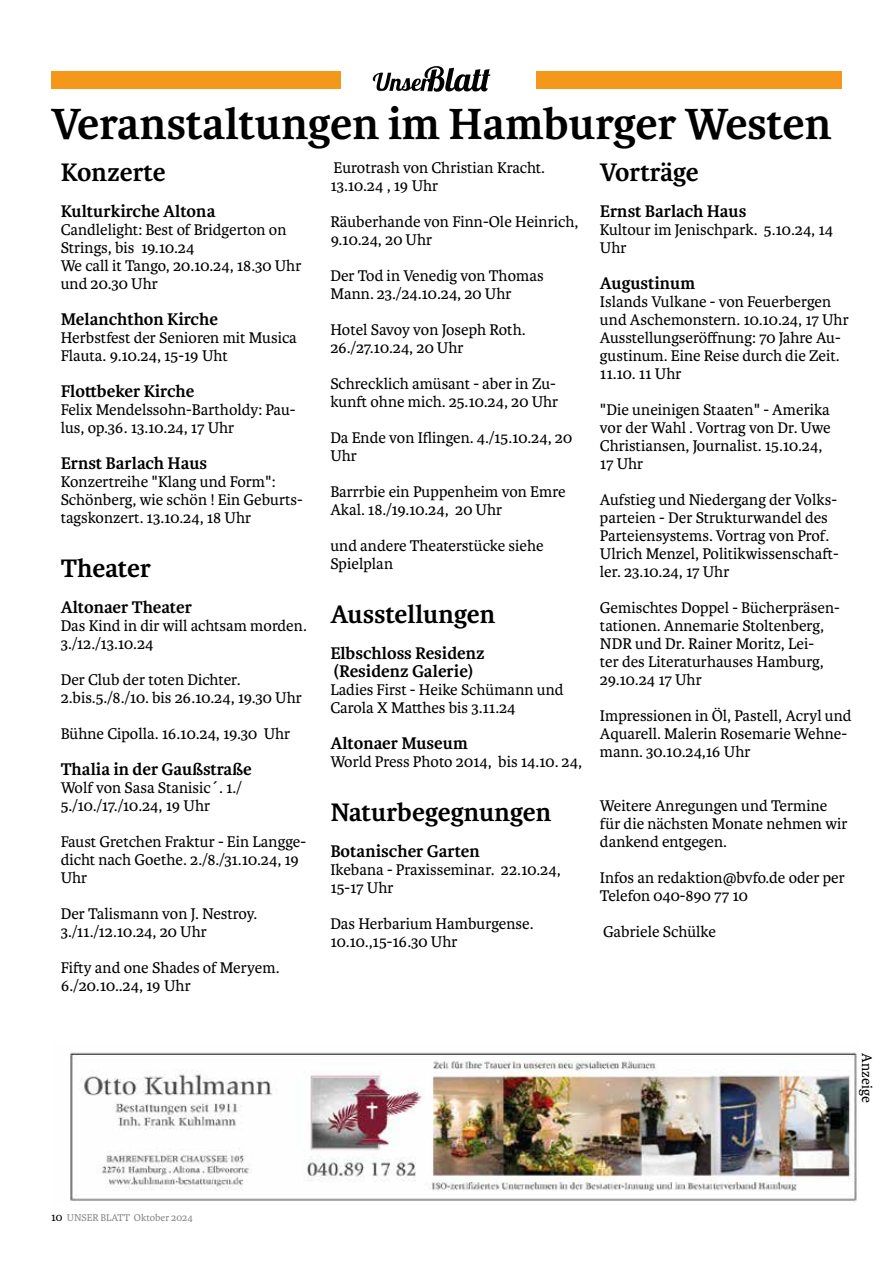
<style>
.page{position:relative;width:893px;height:1263px;background:#fff}
.page>*{position:absolute;margin:0;border:0;box-sizing:border-box;transform-origin:0 0}
.t1{font:700 46.5px "Karmina";color:#000}
.t2{font:700 27px "Karmina";color:#000}
.t3{font:700 18px/18px "Karmina";color:#000}
.t4{font:16.5px/18px "Karmina";color:#000}
.t5{font:15px "Karmina";color:#000}
.t6{font:10.5px "Karmina";color:#878787}
.s1{font-size:12px;color:#000}
</style>
<div class="page">
<div style="left:51px;top:72px;width:791px;height:17px;background:#f4971a"></div>
<div style="left:341px;top:71px;width:195px;height:19px;background:#fff"></div>
<img style="left:425px;top:66px;width:65px;height:26px">
<img style="left:373px;top:73px;width:58px;height:18px">
<img style="left:70px;top:1052px;width:787px;height:150px">
<h1 class="t1" style="left:51px;top:97px;width:782px">Veranstaltungen im Hamburger Westen</h1>
<h2 class="t2" style="left:61px;top:157px;width:107px">Konzerte</h2>
<p class="t3" style="left:61px;top:202px;width:156px">Kulturkirche Altona</p>
<p class="t4" style="left:61px;top:221px;width:242px">Candlelight: Best of Bridgerton on<br>Strings, bis 19.10.24<br>We call it Tango, 20.10.24, 18.30 Uhr und 20.30 Uhr</p>
<p class="t3" style="left:61px;top:310px;width:159px">Melanchthon Kirche</p>
<p class="t4" style="left:61px;top:329px;width:238px">Herbstfest der Senioren mit Musica<br>Flauta. 9.10.24, 15-19 Uht</p>
<p class="t3" style="left:61px;top:382px;width:135px">Flottbeker Kirche</p>
<p class="t4" style="left:61px;top:401px;width:236px">Felix Mendelssohn-Bartholdy: Pau&shy;lus, op.36. 13.10.24, 17 Uhr</p>
<p class="t3" style="left:61px;top:454px;width:148px">Ernst Barlach Haus</p>
<p class="t4" style="left:61px;top:473px;width:244px">Konzertreihe "Klang und Form":<br>Schönberg, wie schön ! Ein Geburts&shy;tagskonzert. 13.10.24, 18 Uhr</p>
<h2 class="t2" style="left:61px;top:553px;width:92px">Theater</h2>
<p class="t3" style="left:61px;top:598px;width:133px">Altonaer Theater</p>
<p class="t4" style="left:61px;top:617px;width:248px">Das Kind in dir will achtsam morden.<br>3./12./13.10.24</p>
<p class="t4" style="left:61px;top:671px;width:243px">Der Club der toten Dichter.<br>2.bis.5./8./10. bis 26.10.24, 19.30 Uhr</p>
<p class="t4" style="left:61px;top:725px;width:231px">Bühne Cipolla. 16.10.24, 19.30 Uhr</p>
<p class="t3" style="left:61px;top:760px;width:192px">Thalia in der Gaußstraße</p>
<p class="t4" style="left:61px;top:779px;width:183px">Wolf von Sasa Stanisic´. 1./<br>5./10./17./10.24, 19 Uhr</p>
<p class="t4" style="left:61px;top:833px;width:247px">Faust Gretchen Fraktur - Ein Langge&shy;dicht nach Goethe. 2./8./31.10.24, 19<br>Uhr</p>
<p class="t4" style="left:61px;top:905px;width:198px">Der Talismann von J. Nestroy.<br>3./11./12.10.24, 20 Uhr</p>
<p class="t4" style="left:61px;top:959px;width:220px">Fifty and one Shades of Meryem.<br>6./20.10..24, 19 Uhr</p>
<p class="t4" style="left:330px;top:159px;width:216px">Eurotrash von Christian Kracht.<br>13.10.24 , 19 Uhr</p>
<p class="t4" style="left:330px;top:213px;width:250px">Räuberhande von Finn-Ole Heinrich,<br>9.10.24, 20 Uhr</p>
<p class="t4" style="left:330px;top:267px;width:215px">Der Tod in Venedig von Thomas<br>Mann. 23./24.10.24, 20 Uhr</p>
<p class="t4" style="left:330px;top:321px;width:197px">Hotel Savoy von Joseph Roth.<br>26./27.10.24, 20 Uhr</p>
<p class="t4" style="left:330px;top:375px;width:230px">Schrecklich amüsant - aber in Zu&shy;kunft ohne mich. 25.10.24, 20 Uhr</p>
<p class="t4" style="left:330px;top:429px;width:243px">Da Ende von Iflingen. 4./15.10.24, 20<br>Uhr</p>
<p class="t4" style="left:330px;top:483px;width:237px">Barrrbie ein Puppenheim von Emre<br>Akal. 18./19.10.24, 20 Uhr</p>
<p class="t4" style="left:330px;top:537px;width:215px">und andere Theaterstücke siehe<br>Spielplan</p>
<h2 class="t2" style="left:330px;top:599px;width:167px">Ausstellungen</h2>
<p class="t3" style="left:330px;top:644px;width:156px">Elbschloss Residenz (Residenz Galerie)</p>
<p class="t4" style="left:330px;top:681px;width:235px">Ladies First - Heike Schümann und<br>Carola X Matthes bis 3.11.24</p>
<p class="t3" style="left:330px;top:734px;width:139px">Altonaer Museum</p>
<p class="t4" style="left:330px;top:753px;width:253px">World Press Photo 2014, bis 14.10. 24,</p>
<h2 class="t2" style="left:330px;top:797px;width:223px">Naturbegegnungen</h2>
<p class="t3" style="left:330px;top:842px;width:151px">Botanischer Garten</p>
<p class="t4" style="left:330px;top:861px;width:232px">Ikebana - Praxisseminar. 22.10.24,<br>15-17 Uhr</p>
<p class="t4" style="left:330px;top:915px;width:205px">Das Herbarium Hamburgense.<br>10.10.,15-16.30 Uhr</p>
<h2 class="t2" style="left:600px;top:157px;width:100px">Vorträge</h2>
<p class="t3" style="left:600px;top:202px;width:148px">Ernst Barlach Haus</p>
<p class="t4" style="left:600px;top:221px;width:235px">Kultour im Jenischpark. 5.10.24, 14<br>Uhr</p>
<p class="t3" style="left:600px;top:274px;width:97px">Augustinum</p>
<p class="t4" style="left:600px;top:293px;width:250px">Islands Vulkane - von Feuerbergen und Aschemonstern. 10.10.24, 17 Uhr<br>Ausstellungseröffnung: 70 Jahre Au&shy;gustinum. Eine Reise durch die Zeit.<br>11.10. 11 Uhr</p>
<p class="t4" style="left:600px;top:401px;width:232px">"Die uneinigen Staaten" - Amerika vor der Wahl . Vortrag von Dr. Uwe<br>Christiansen, Journalist. 15.10.24,<br>17 Uhr</p>
<p class="t4" style="left:600px;top:491px;width:240px">Aufstieg und Niedergang der Volks&shy;parteien - Der Strukturwandel des Parteiensystems. Vortrag von Prof.<br>Ulrich Menzel, Politikwissenschaft&shy;ler. 23.10.24, 17 Uhr</p>
<p class="t4" style="left:600px;top:599px;width:241px">Gemischtes Doppel - Bücherpräsen&shy;tationen. Annemarie Stoltenberg,<br>NDR und Dr. Rainer Moritz, Lei-<br>ter des Literaturhauses Hamburg,<br>29.10.24 17 Uhr</p>
<p class="t4" style="left:600px;top:707px;width:253px">Impressionen in Öl, Pastell, Acryl und<br>Aquarell. Malerin Rosemarie Wehne&shy;mann. 30.10.24,16 Uhr</p>
<p class="t4" style="left:600px;top:797px;width:249px">Weitere Anregungen und Termine für die nächsten Monate nehmen wir dankend entgegen.</p>
<p class="t4" style="left:600px;top:869px;width:246px">Infos an redaktion@bvfo.de oder per<br>Telefon 040-890 77 10</p>
<p class="t4" style="left:603px;top:923px;width:114px">Gabriele Schülke</p>
<p class="t5" style="left:875px;top:1053px;width:51px;rotate:90deg">Anzeige</p>
<p class="t6" style="left:51px;top:1212px;width:143px"><span class="s1">10</span> UNSER BLATT Oktober 2024</p>
</div>
